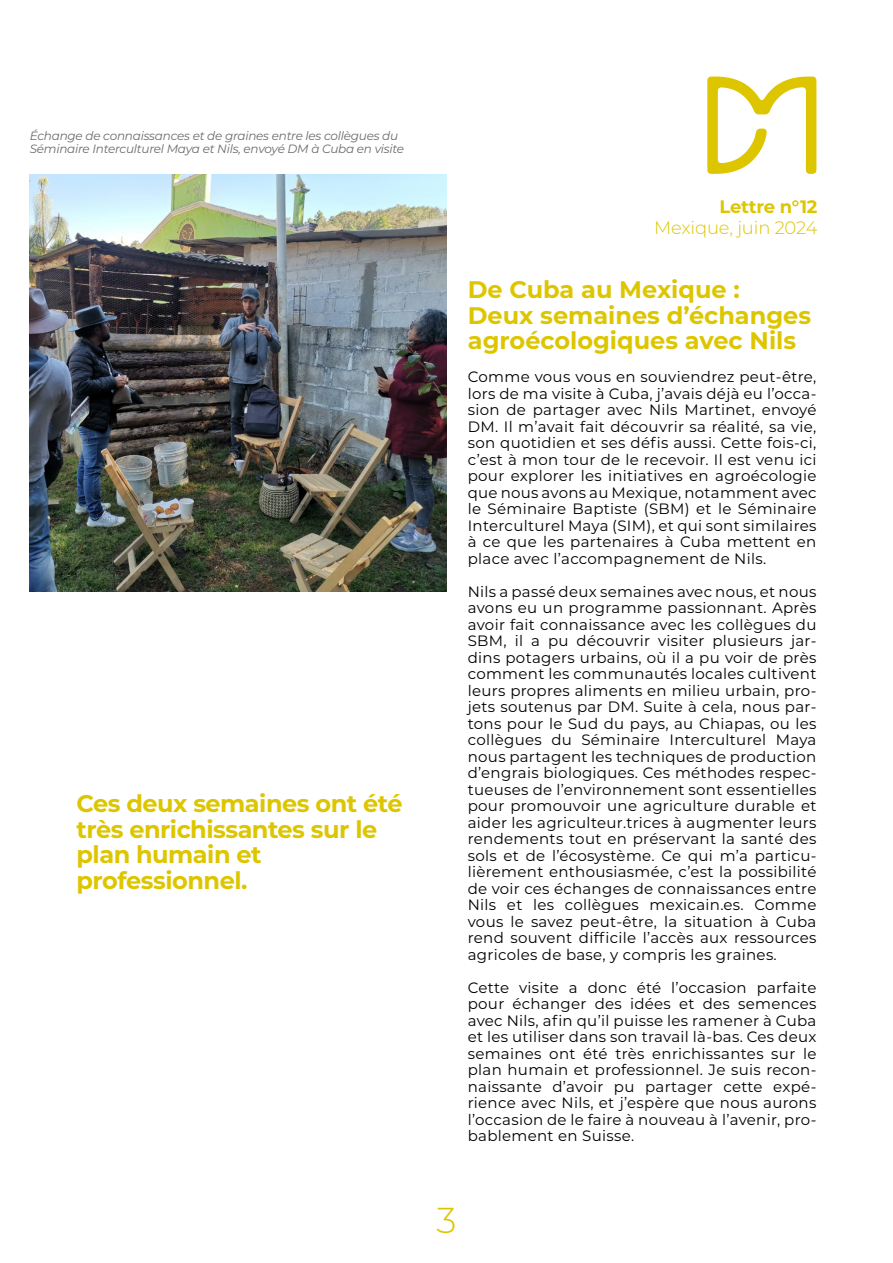
<style>
.page{position:relative;width:893px;height:1263px;background:#fff}
.page>*{position:absolute;margin:0;border:0;box-sizing:border-box;transform-origin:0 0}
.t1{font:300 36px "Montserrat";color:#ddc600}
.t2{font:700 24px/25.5px "Montserrat";letter-spacing:-.02em;color:#ddc600}
.t3{font:700 24px/25.5px "Montserrat";color:#ddc600}
.t4{font:300 18px "Montserrat";letter-spacing:-.01em;color:#ddc600}
.t5{font:700 18px "Montserrat";letter-spacing:-.01em;color:#ddc600}
.t6{font:15px/16.5px "Montserrat";letter-spacing:.02em;color:#000;text-align:justify}
.t7{font:italic 12px/13.8px "Montserrat";letter-spacing:-.02em;color:#6b6b6a}
</style>
<div class="page">
<img style="left:30px;top:175px;width:416px;height:417px">
<svg style="left:707px;top:77px;width:109px;height:97px"></svg>
<p class="t7" style="left:30px;top:128px;width:376px">Échange de connaissances et de graines entre les collègues du<br>Séminaire Interculturel Maya et Nils, envoyé DM à Cuba en visite</p>
<h2 class="t2" style="left:77px;top:790px;width:327px">Ces deux semaines ont été très enrichissantes sur le plan humain et professionnel.</h2>
<p class="t5" style="left:719px;top:193px;width:100px">Lettre n°12</p>
<p class="t4" style="left:654px;top:215px;width:165px">Mexique, juin 2024</p>
<h2 class="t3" style="left:468px;top:276px;width:345px">De Cuba au Mexique :<br>Deux semaines d’échanges agroécologiques avec Nils</h2>
<p class="t6" style="left:468px;top:368px;width:350px">Comme vous vous en souviendrez peut-être, lors de ma visite à Cuba, j’avais déjà eu l’occa&shy;sion de partager avec Nils Martinet, envoyé DM. Il m’avait fait découvrir sa réalité, sa vie, son quotidien et ses défis aussi. Cette fois-ci, c’est à mon tour de le recevoir. Il est venu ici pour explorer les initiatives en agroécologie que nous avons au Mexique, notamment avec le Séminaire Baptiste (SBM) et le Séminaire Interculturel Maya (SIM), et qui sont similaires à ce que les partenaires à Cuba mettent en place avec l’accompagnement de Nils.</p>
<p class="t6" style="left:468px;top:582px;width:350px">Nils a passé deux semaines avec nous, et nous avons eu un programme passionnant. Après avoir fait connaissance avec les collègues du SBM, il a pu découvrir visiter plusieurs jar&shy;dins potagers urbains, où il a pu voir de près comment les communautés locales cultivent leurs propres aliments en milieu urbain, pro&shy;jets soutenus par DM. Suite à cela, nous par&shy;tons pour le Sud du pays, au Chiapas, ou les collègues du Séminaire Interculturel Maya nous partagent les techniques de production d’engrais biologiques. Ces méthodes respec&shy;tueuses de l’environnement sont essentielles pour promouvoir une agriculture durable et aider les agriculteur.trices à augmenter leurs rendements tout en préservant la santé des sols et de l’écosystème. Ce qui m’a particu&shy;lièrement enthousiasmée, c’est la possibilité de voir ces échanges de connaissances entre Nils et les collègues mexicain.es. Comme vous le savez peut-être, la situation à Cuba rend souvent difficile l’accès aux ressources agricoles de base, y compris les graines.</p>
<p class="t6" style="left:468px;top:978px;width:350px">Cette visite a donc été l’occasion parfaite pour échanger des idées et des semences avec Nils, afin qu’il puisse les ramener à Cuba et les utiliser dans son travail là-bas. Ces deux semaines ont été très enrichissantes sur le plan humain et professionnel. Je suis recon&shy;naissante d’avoir pu partager cette expé&shy;rience avec Nils, et j’espère que nous aurons l’occasion de le faire à nouveau à l’avenir, pro&shy;bablement en Suisse.</p>
<h1 class="t1" style="left:436px;top:1196px;width:22px">3</h1>
</div>
